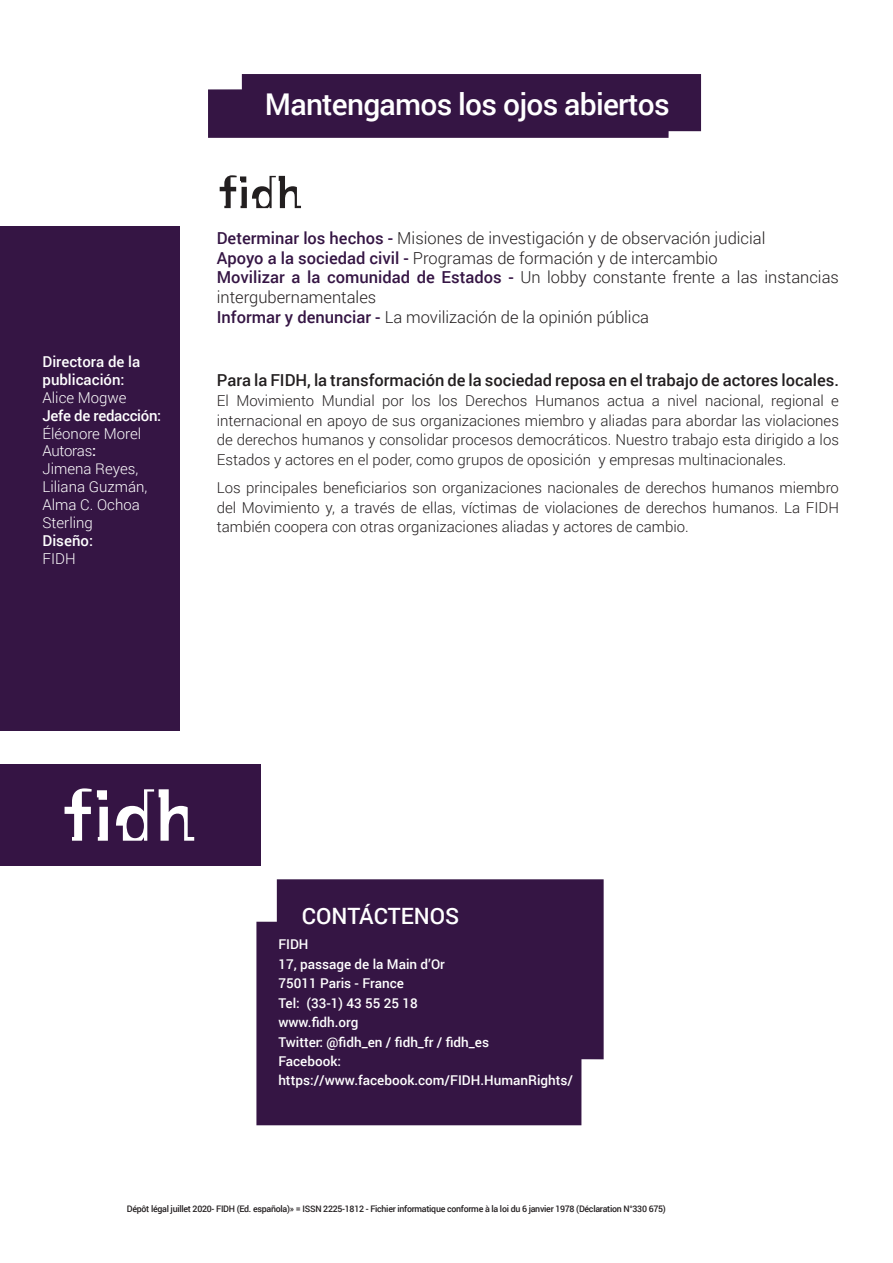
<style>
.page{position:relative;width:893px;height:1263px;background:#fff}
.page>*{position:absolute;margin:0;border:0;box-sizing:border-box;transform-origin:0 0}
.t1{font:500 30px "Roboto";letter-spacing:-.025em;color:#fff}
.t2{font:500 22.5px "Roboto";color:#fff}
.t3{font:300 16.5px/19.8px "Roboto";color:#231f20}
.t4{font:500 16.5px "Roboto";color:#231f20}
.t5{font:300 15px/19.5px "Roboto";color:#231f20;text-align:justify}
.t6{font:300 15px/18px "Roboto";color:#fff}
.t7{font:500 15px/18px "Roboto";color:#fff}
.t8{font:500 15px "Roboto";letter-spacing:-.02em;color:#fff}
.t9{font:500 13.5px/19.5px "Roboto";color:#fff}
.t10{font:500 10.5px "Roboto";color:#231f20}
.t11{font:500 9px "Roboto";letter-spacing:-.03em;color:#231f20}
.s1{font-weight:500}
.s2{font-weight:500;color:#351544}
.s3{font-size:13.5px}
</style>
<div class="page">
<div style="left:0;top:226px;width:180px;height:505px;background:#351544"></div>
<div style="left:208px;top:74px;width:493px;height:64px;background:#351544"></div>
<svg style="left:220px;top:175px;width:81px;height:33px"></svg>
<div style="left:0;top:764px;width:261px;height:101px;background:#351444"></div>
<svg style="left:116px;top:789px;width:78px;height:52px"></svg>
<svg style="left:65px;top:788px;width:43px;height:53px"></svg>
<div style="left:256px;top:879px;width:348px;height:246px;background:#351544"></div>
<h1 class="t1" style="left:265px;top:83px;width:406px">Mantengamos los ojos abiertos</h1>
<p class="t7" style="left:43px;top:352px;width:99px">Directora de la publicación:</p>
<p class="t6" style="left:43px;top:388px;width:86px">Alice Mogwe</p>
<p class="t8" style="left:43px;top:405px;width:120px">Jefe de redacción:</p>
<p class="t6" style="left:43px;top:425px;width:100px;line-height:16.5px">Éléonore Morel<br>Autoras<span class="s1">:</span></p>
<p class="t6" style="left:43px;top:459px;width:106px">Jimena Reyes,<br>Liliana Guzmán,<br>Alma C. Ochoa<br>Sterling</p>
<p class="t7" style="left:43px;top:531px;width:52px">Diseño:</p>
<p class="t6" style="left:43px;top:549px;width:35px">FIDH</p>
<p class="t3" style="left:217px;top:227px;width:624px"><span class="s2">Determinar los hechos -</span> Misiones de investigación y de observación judicial<br><span class="s2">Apoyo a la sociedad civil -</span> Programas de formación y de intercambio<br><span class="s2">Movilizar a la comunidad de Estados -</span> Un lobby constante frente a las instancias intergubernamentales<br><span class="s2">Informar y denunciar -</span> La movilización de la opinión pública</p>
<p class="t4" style="left:217px;top:369px;width:624px">Para la FIDH, la transformación de la sociedad reposa en el trabajo de actores locales.</p>
<p class="t5" style="left:217px;top:391px;width:624px">El Movimiento Mundial por los los Derechos Humanos actua a nivel nacional, regional e internacional en apoyo de sus organizaciones miembro y aliadas para abordar las violaciones de derechos humanos y consolidar procesos democráticos. Nuestro trabajo esta dirigido a los Estados y actores en el poder, como grupos de oposición y empresas multinacionales.</p>
<p class="t5" style="left:217px;top:478px;width:624px">Los principales beneficiarios son organizaciones nacionales de derechos humanos miembro del Movimiento y, a través de ellas, víctimas de violaciones de derechos humanos. La FIDH también coopera con otras organizaciones aliadas y actores de cambio.</p>
<h2 class="t2" style="left:302px;top:900px;width:159px">ConTÁCTEnoS</h2>
<p class="t9" style="left:278px;top:934px;width:296px">FIDH<br>17, passage de la Main d’Or<br>75011 Paris - France<br>Tel: (33-1) 43 55 25 18<br>www.fidh.org<br>Twitter: @fidh_en / fidh_fr / fidh_es<br>Facebook: https://www.facebook.com/FIDH.HumanRights/</p>
<p class="t10" style="left:200px;top:1203px;width:555px">FIDH - Priorizar la vida sobre la deuda: Frente al covid-19, se necesita un nuevo pacto social en América Latina <span class="s3">23</span></p>
<p class="t11" style="left:127px;top:1202px;width:541px">Dépôt légal juillet 2020- FIDH (Ed. española)» = ISSN 2225-1812 - Fichier informatique conforme à la loi du 6 janvier 1978 (Déclaration N°330 675)</p>
</div>
